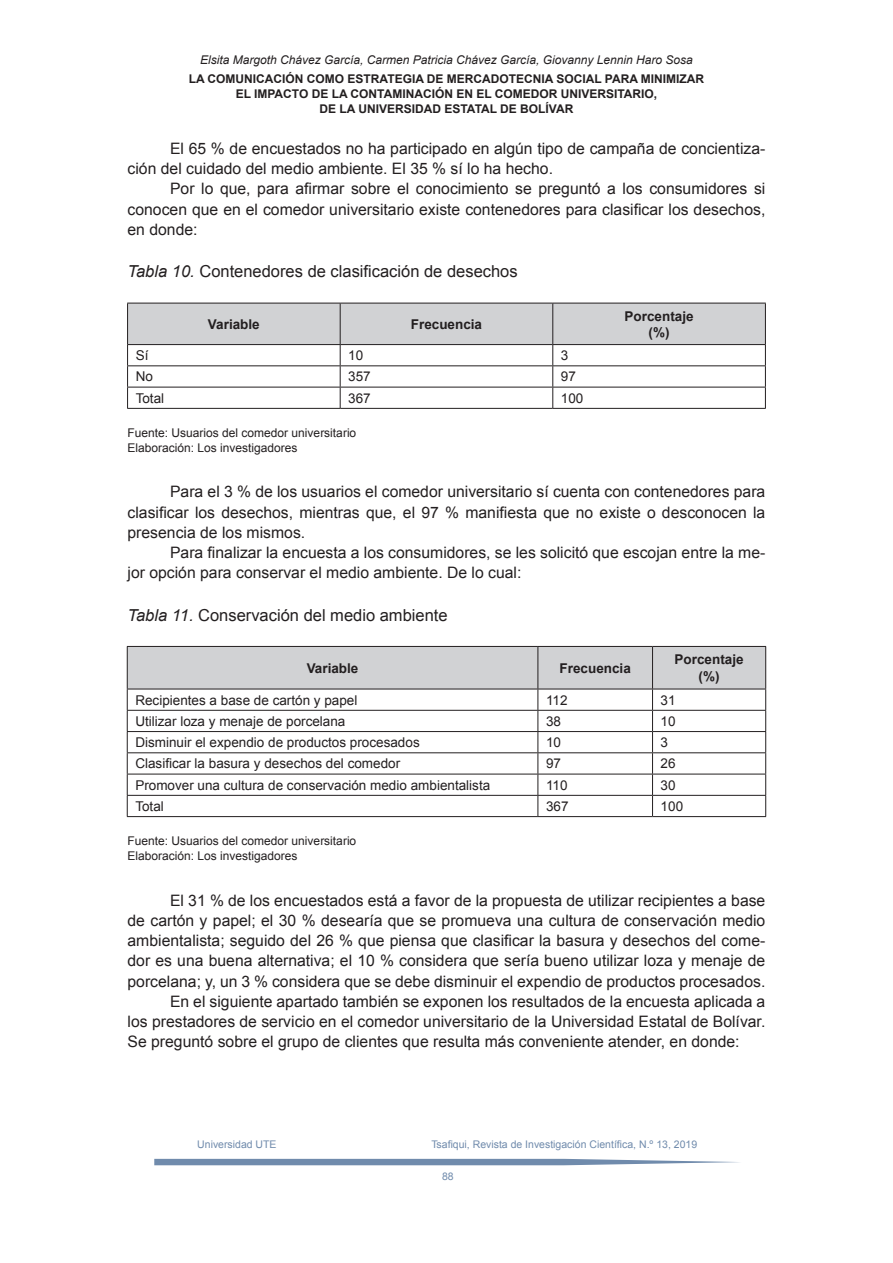
<style>
.page{position:relative;width:893px;height:1263px;background:#fff}
.page>*{position:absolute;margin:0;border:0;box-sizing:border-box;transform-origin:0 0}
.t1{font:16.5px "Arial";color:#231f20}
.t2{font:15.75px/20.2px "Arial";color:#231f20}
.t3{font:13.5px "Arial";color:#231f20}
.t4{font:700 13.5px/16.5px "Arial";color:#231f20;text-align:center}
.t5{font:700 12px/15px "Arial";color:#231f20;text-align:center}
.t6{font:12px/15px "Arial";color:#231f20}
.t7{font:italic 12px "Arial";color:#231f20}
.t8{font:10.5px "Arial";color:#708bac}
.s1{font-style:italic}
</style>
<div class="page">
<svg style="left:154px;top:1159px;width:586px;height:6px;background:#839bb7"></svg>
<svg style="left:127px;top:303px;width:639px;height:105px"></svg>
<hr style="left:127px;top:408px;width:213px;height:1px;background:#231f20">
<hr style="left:340px;top:408px;width:213px;height:1px;background:#231f20">
<hr style="left:553px;top:408px;width:213px;height:1px;background:#231f20">
<svg style="left:127px;top:646px;width:639px;height:170px"></svg>
<hr style="left:127px;top:816px;width:411px;height:1px;background:#231f20">
<hr style="left:538px;top:816px;width:114px;height:1px;background:#231f20">
<hr style="left:652px;top:816px;width:114px;height:1px;background:#231f20">
<p class="t7" style="left:200px;top:52px;width:494px">Elsita Margoth Chávez García, Carmen Patricia Chávez García, Giovanny Lennin Haro Sosa</p>
<p class="t5" style="left:189px;top:71px;width:517px">LA COMUNICACIÓN COMO ESTRATEGIA DE MERCADOTECNIA SOCIAL PARA MINIMIZAR<br>EL IMPACTO DE LA CONTAMINACIÓN EN EL COMEDOR UNIVERSITARIO,<br>DE LA UNIVERSIDAD ESTATAL DE BOLÍVAR</p>
<p class="t2" style="left:128px;top:138px;width:639px;text-indent:43px">El 65 % de encuestados no ha participado en algún tipo de campaña de concientiza&shy;ción del cuidado del medio ambiente. El 35 % sí lo ha hecho.</p>
<p class="t2" style="left:128px;top:179px;width:639px;text-align:justify;text-indent:43px">Por lo que, para afirmar sobre el conocimiento se preguntó a los consumidores si conocen que en el comedor universitario existe contenedores para clasificar los desechos, en donde:</p>
<p class="t1" style="left:128px;top:261px;width:392px"><span class="s1">Tabla 10.</span> Contenedores de clasificación de desechos</p>
<p class="t4" style="left:208px;top:316px;width:53px">Variable</p>
<p class="t4" style="left:411px;top:316px;width:73px">Frecuencia</p>
<p class="t4" style="left:625px;top:308px;width:71px">Porcentaje (%)</p>
<p class="t3" style="left:136px;top:347px;width:14px">Sí</p>
<p class="t3" style="left:348px;top:347px;width:17px">10</p>
<p class="t3" style="left:561px;top:347px;width:9px">3</p>
<p class="t3" style="left:136px;top:368px;width:19px">No</p>
<p class="t3" style="left:348px;top:368px;width:24px">357</p>
<p class="t3" style="left:561px;top:368px;width:17px">97</p>
<p class="t3" style="left:136px;top:389px;width:30px">Total</p>
<p class="t3" style="left:348px;top:389px;width:24px">367</p>
<p class="t3" style="left:561px;top:389px;width:24px">100</p>
<p class="t6" style="left:128px;top:425px;width:230px">Fuente: Usuarios del comedor universitario<br>Elaboración: Los investigadores</p>
<p class="t2" style="left:128px;top:482px;width:639px;text-align:justify;text-indent:43px">Para el 3 % de los usuarios el comedor universitario sí cuenta con contenedores para clasificar los desechos, mientras que, el 97 % manifiesta que no existe o desconocen la presencia de los mismos.</p>
<p class="t2" style="left:128px;top:542px;width:639px;text-indent:43px">Para finalizar la encuesta a los consumidores, se les solicitó que escojan entre la me&shy;jor opción para conservar el medio ambiente. De lo cual:</p>
<p class="t1" style="left:128px;top:604px;width:322px"><span class="s1">Tabla 11.</span> Conservación del medio ambiente</p>
<p class="t4" style="left:307px;top:660px;width:53px">Variable</p>
<p class="t4" style="left:560px;top:660px;width:73px">Frecuencia</p>
<p class="t4" style="left:675px;top:652px;width:71px">Porcentaje (%)</p>
<p class="t3" style="left:135px;top:691px;width:224px">Recipientes a base de cartón y papel</p>
<p class="t3" style="left:546px;top:691px;width:23px">112</p>
<p class="t3" style="left:661px;top:691px;width:17px">31</p>
<p class="t3" style="left:135px;top:712px;width:212px">Utilizar loza y menaje de porcelana</p>
<p class="t3" style="left:546px;top:712px;width:17px">38</p>
<p class="t3" style="left:661px;top:712px;width:17px">10</p>
<p class="t3" style="left:135px;top:733px;width:286px">Disminuir el expendio de productos procesados</p>
<p class="t3" style="left:546px;top:733px;width:17px">10</p>
<p class="t3" style="left:661px;top:733px;width:9px">3</p>
<p class="t3" style="left:135px;top:755px;width:266px">Clasificar la basura y desechos del comedor</p>
<p class="t3" style="left:546px;top:755px;width:17px">97</p>
<p class="t3" style="left:661px;top:755px;width:17px">26</p>
<p class="t3" style="left:135px;top:776px;width:356px">Promover una cultura de conservación medio ambientalista</p>
<p class="t3" style="left:546px;top:776px;width:23px">110</p>
<p class="t3" style="left:661px;top:776px;width:17px">30</p>
<p class="t3" style="left:135px;top:797px;width:30px">Total</p>
<p class="t3" style="left:546px;top:797px;width:24px">367</p>
<p class="t3" style="left:661px;top:797px;width:24px">100</p>
<p class="t6" style="left:128px;top:833px;width:230px">Fuente: Usuarios del comedor universitario<br>Elaboración: Los investigadores</p>
<p class="t2" style="left:170px;top:890px;width:597px">El 31 % de los encuestados está a favor de la propuesta de utilizar recipientes a base</p>
<p class="t2" style="left:128px;top:910px;width:639px">de cartón y papel; el 30 % desearía que se promueva una cultura de conservación medio</p>
<p class="t2" style="left:128px;top:930px;width:639px">ambientalista; seguido del 26 % que piensa que clasificar la basura y desechos del come-</p>
<p class="t2" style="left:128px;top:951px;width:639px">dor es una buena alternativa; el 10 % considera que sería bueno utilizar loza y menaje de</p>
<p class="t2" style="left:128px;top:971px;width:639px">porcelana; y, un 3 % considera que se debe disminuir el expendio de productos procesados.</p>
<p class="t2" style="left:170px;top:991px;width:597px">En el siguiente apartado también se exponen los resultados de la encuesta aplicada a</p>
<p class="t2" style="left:128px;top:1011px;width:639px">los prestadores de servicio en el comedor universitario de la Universidad Estatal de Bolívar.</p>
<p class="t2" style="left:128px;top:1032px;width:614px">Se preguntó sobre el grupo de clientes que resulta más conveniente atender, en donde:</p>
<p class="t8" style="left:197px;top:1138px;width:81px">Universidad UTE</p>
<p class="t8" style="left:431px;top:1138px;width:267px">Tsafiqui, Revista de Investigación Científica, N.º 13, 2019</p>
<p class="t8" style="left:442px;top:1169px;width:13px">88</p>
</div>
